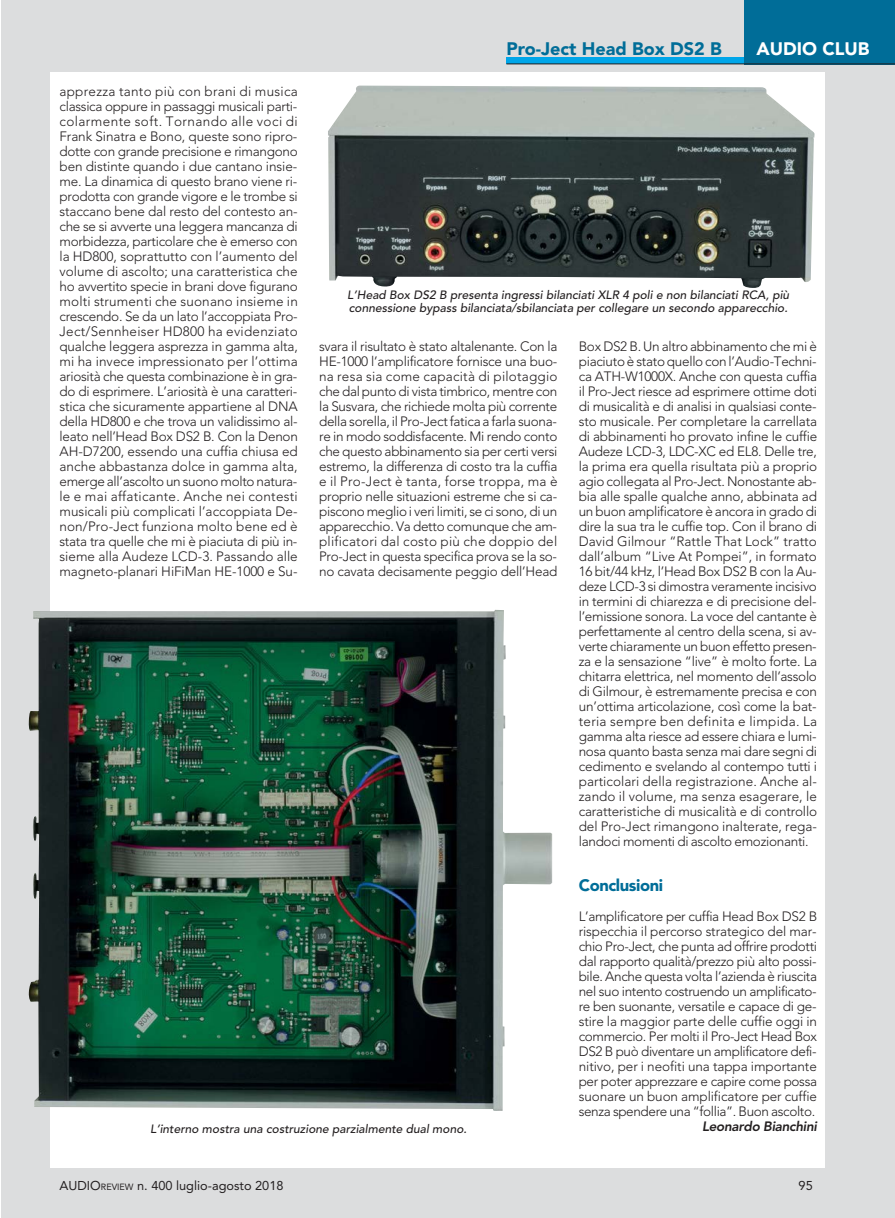
<style>
.page{position:relative;width:895px;height:1218px;background:#fff}
.page>*{position:absolute;margin:0;border:0;box-sizing:border-box;transform-origin:0 0}
.t1{font:900 18px "Avenir";color:#006d98}
.t2{font:900 18px "Avenir";color:#fff}
.t3{font:900 16.5px "Avenir";letter-spacing:-.025em;color:#006d98}
.t4{font:300 13.5px/15px "Avenir";letter-spacing:-.015em;color:#231f20;text-align:justify}
.t5{font:italic 800 13.5px "Avenir";letter-spacing:-.025em;color:#231f20}
.t6{font:12.75px "Avenir";color:#231f20}
.t7{font:italic 500 12px/13.5px "Avenir";color:#231f20}
.s1{font-size:9px}
</style>
<div class="page">
<div style="left:1px;top:0;width:893px;height:1217px;background:#dcddde"></div>
<div style="left:50px;top:72px;width:774px;height:1095px;background:#fff"></div>
<div style="left:506px;top:58px;width:388px;height:6px;background:#00a6e9"></div>
<div style="left:744px;top:0;width:150px;height:64px;background:#006d98"></div>
<hr style="left:506px;top:64px;width:388px;height:1px;background:#231f20">
<img style="left:29px;top:610px;width:523px;height:500px">
<img style="left:328px;top:86px;width:486px;height:202px">
<h1 class="t1" style="left:506px;top:33px;width:217px">Pro-Ject Head Box DS2 B</h1>
<h1 class="t2" style="left:756px;top:33px;width:114px">AUDIO CLUB</h1>
<p class="t4" style="left:59px;top:83px;width:240px">apprezza tanto più con brani di musica classica oppure in passaggi musicali parti&shy;colarmente soft. Tornando alle voci di Frank Sinatra e Bono, queste sono ripro&shy;dotte con grande precisione e rimangono ben distinte quando i due cantano insie&shy;me. La dinamica di questo brano viene ri&shy;prodotta con grande vigore e le trombe si staccano bene dal resto del contesto an&shy;che se si avverte una leggera mancanza di morbidezza, particolare che è emerso con la HD800, soprattutto con l’aumento del volume di ascolto; una caratteristica che ho avvertito specie in brani dove figurano molti strumenti che suonano insieme in crescendo. Se da un lato l’accoppiata Pro-Ject/Sennheiser HD800 ha evidenziato qualche leggera asprezza in gamma alta, mi ha invece impressionato per l’ottima ariosità che questa combinazione è in gra&shy;do di esprimere. L’ariosità è una caratteri&shy;stica che sicuramente appartiene al DNA della HD800 e che trova un validissimo al&shy;leato nell’Head Box DS2 B. Con la Denon AH-D7200, essendo una cuffia chiusa ed anche abbastanza dolce in gamma alta, emerge all’ascolto un suono molto natura&shy;le e mai affaticante. Anche nei contesti musicali più complicati l’accoppiata De&shy;non/Pro-Ject funziona molto bene ed è stata tra quelle che mi è piaciuta di più in&shy;sieme alla Audeze LCD-3. Passando alle magneto-planari HiFiMan HE-1000 e Su-</p>
<p class="t7" style="left:347px;top:288px;width:443px">L’Head Box DS2 B presenta ingressi bilanciati XLR 4 poli e non bilanciati RCA, più connessione bypass bilanciata/sbilanciata per collegare un secondo apparecchio.</p>
<p class="t4" style="left:319px;top:338px;width:240px">svara il risultato è stato altalenante. Con la HE-1000 l’amplificatore fornisce una buo&shy;na resa sia come capacità di pilotaggio che dal punto di vista timbrico, mentre con la Susvara, che richiede molta più corrente della sorella, il Pro-Ject fatica a farla suona&shy;re in modo soddisfacente. Mi rendo conto che questo abbinamento sia per certi versi estremo, la differenza di costo tra la cuffia e il Pro-Ject è tanta, forse troppa, ma è proprio nelle situazioni estreme che si ca&shy;piscono meglio i veri limiti, se ci sono, di un apparecchio. Va detto comunque che am&shy;plificatori dal costo più che doppio del Pro-Ject in questa specifica prova se la so&shy;no cavata decisamente peggio dell’Head</p>
<p class="t4" style="left:578px;top:338px;width:240px">Box DS2 B. Un altro abbinamento che mi è piaciuto è stato quello con l’Audio-Techni&shy;ca ATH-W1000X. Anche con questa cuffia il Pro-Ject riesce ad esprimere ottime doti di musicalità e di analisi in qualsiasi conte&shy;sto musicale. Per completare la carrellata di abbinamenti ho provato infine le cuffie Audeze LCD-3, LDC-XC ed EL8. Delle tre, la prima era quella risultata più a proprio agio collegata al Pro-Ject. Nonostante ab&shy;bia alle spalle qualche anno, abbinata ad un buon amplificatore è ancora in grado di dire la sua tra le cuffie top. Con il brano di David Gilmour “Rattle That Lock” tratto dall’album “Live At Pompei”, in formato 16 bit/44 kHz, l’Head Box DS2 B con la Au&shy;deze LCD-3 si dimostra veramente incisivo in termini di chiarezza e di precisione del&shy;l’emissione sonora. La voce del cantante è perfettamente al centro della scena, si av&shy;verte chiaramente un buon effetto presen&shy;za e la sensazione “live” è molto forte. La chitarra elettrica, nel momento dell’assolo di Gilmour, è estremamente precisa e con un’ottima articolazione, così come la bat&shy;teria sempre ben definita e limpida. La gamma alta riesce ad essere chiara e lumi&shy;nosa quanto basta senza mai dare segni di cedimento e svelando al contempo tutti i particolari della registrazione. Anche al&shy;zando il volume, ma senza esagerare, le caratteristiche di musicalità e di controllo del Pro-Ject rimangono inalterate, rega&shy;landoci momenti di ascolto emozionanti.</p>
<p class="t3" style="left:578px;top:871px;width:86px">Conclusioni</p>
<p class="t4" style="left:578px;top:908px;width:240px">L’amplificatore per cuffia Head Box DS2 B rispecchia il percorso strategico del mar&shy;chio Pro-Ject, che punta ad offrire prodotti dal rapporto qualità/prezzo più alto possi&shy;bile. Anche questa volta l’azienda è riuscita nel suo intento costruendo un amplificato&shy;re ben suonante, versatile e capace di ge&shy;stire la maggior parte delle cuffie oggi in commercio. Per molti il Pro-Ject Head Box DS2 B può diventare un amplificatore defi&shy;nitivo, per i neofiti una tappa importante per poter apprezzare e capire come possa suonare un buon amplificatore per cuffie senza spendere una “follia”. Buon ascolto.</p>
<p class="t5" style="left:701px;top:1118px;width:116px">Leonardo Bianchini</p>
<p class="t7" style="left:150px;top:1122px;width:318px">L’interno mostra una costruzione parzialmente dual mono.</p>
<p class="t6" style="left:59px;top:1175px;width:225px">AUDIO<span class="s1">REVIEW</span> n. 400 luglio-agosto 2018</p>
<p class="t6" style="left:798px;top:1175px;width:16px">95</p>
</div>
